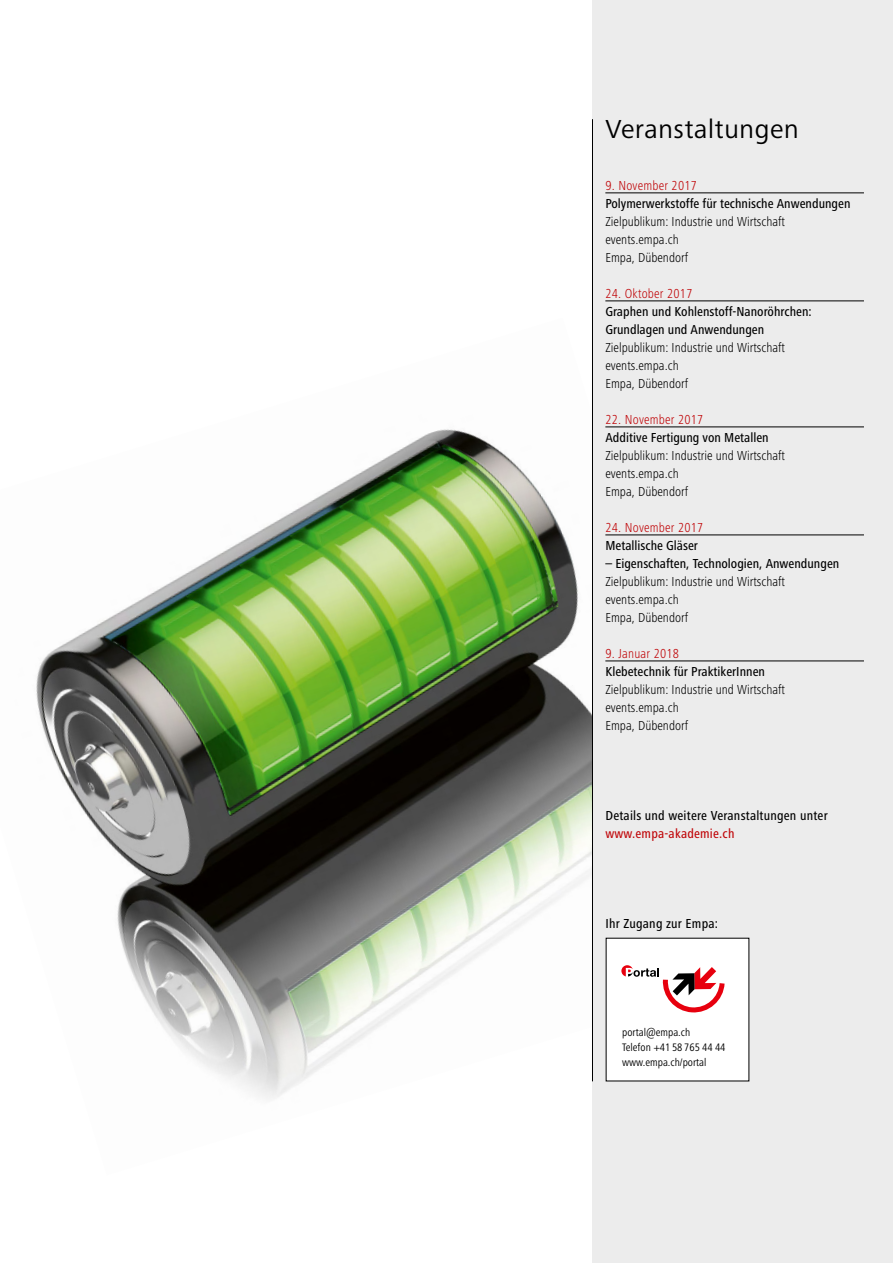
<style>
.page{position:relative;width:893px;height:1263px;background:#fff}
.page>*{position:absolute;margin:0;border:0;box-sizing:border-box;transform-origin:0 0}
.t1{font:27px "Frutiger Next Pro";letter-spacing:.025em;color:#000}
.t2{font:300 condensed 13.5px/18px "Frutiger Next Pro";color:#000}
.t3{font:500 condensed 13.5px/18px "Frutiger Next Pro";color:#000}
.t4{font:300 condensed 13.5px "Frutiger Next Pro";letter-spacing:.015em;color:#c00609}
.t5{font:500 condensed 13.5px "Frutiger Next Pro";letter-spacing:.015em;color:#c00609}
.t6{font:condensed 11.25px/15px "Frutiger Next Pro";color:#000}
</style>
<div class="page">
<img style="left:36px;top:429px;width:557px;height:746px">
<div style="left:593px;top:0;width:300px;height:1263px;background:#ececec"></div>
<div style="left:606px;top:938px;width:143px;height:143px;background:#fff"></div>
<svg style="left:621px;top:965px;width:104px;height:47px"></svg>
<hr style="left:605px;top:193px;width:259px;height:1px;background:#000">
<hr style="left:605px;top:301px;width:259px;height:1px;background:#000">
<hr style="left:605px;top:427px;width:259px;height:1px;background:#000">
<hr style="left:605px;top:535px;width:259px;height:1px;background:#000">
<hr style="left:605px;top:661px;width:259px;height:1px;background:#000">
<hr style="left:592px;top:119px;width:1px;height:962px;background:#000">
<h1 class="t1" style="left:605px;top:114px;width:195px">Veranstaltungen</h1>
<p class="t4" style="left:605px;top:178px;width:93px">9. November 2017</p>
<p class="t3" style="left:605px;top:194px;width:247px">Polymerwerkstoffe für technische Anwendungen</p>
<p class="t2" style="left:605px;top:212px;width:181px">Zielpublikum: Industrie und Wirtschaft events.empa.ch<br>Empa, Dübendorf</p>
<p class="t4" style="left:605px;top:286px;width:89px">24. Oktober 2017</p>
<p class="t3" style="left:605px;top:302px;width:208px">Graphen und Kohlenstoff-Nanoröhrchen:<br>Grundlagen und Anwendungen</p>
<p class="t2" style="left:605px;top:338px;width:181px">Zielpublikum: Industrie und Wirtschaft events.empa.ch<br>Empa, Dübendorf</p>
<p class="t4" style="left:605px;top:412px;width:100px">22. November 2017</p>
<p class="t3" style="left:605px;top:428px;width:165px">Additive Fertigung von Metallen</p>
<p class="t2" style="left:605px;top:446px;width:181px">Zielpublikum: Industrie und Wirtschaft events.empa.ch<br>Empa, Dübendorf</p>
<p class="t4" style="left:605px;top:520px;width:100px">24. November 2017</p>
<p class="t3" style="left:605px;top:536px;width:94px">Metallische Gläser</p>
<p class="t3" style="left:605px;top:554px;width:235px">– Eigenschaften, Technologien, Anwendungen</p>
<p class="t2" style="left:605px;top:572px;width:181px">Zielpublikum: Industrie und Wirtschaft events.empa.ch<br>Empa, Dübendorf</p>
<p class="t4" style="left:605px;top:645px;width:75px">9. Januar 2018</p>
<p class="t3" style="left:605px;top:662px;width:161px">Klebetechnik für PraktikerInnen</p>
<p class="t2" style="left:605px;top:680px;width:181px">Zielpublikum: Industrie und Wirtschaft events.empa.ch<br>Empa, Dübendorf</p>
<p class="t3" style="left:605px;top:806px;width:224px">Details und weitere Veranstaltungen unter</p>
<p class="t5" style="left:605px;top:825px;width:131px">www.empa-akademie.ch</p>
<p class="t3" style="left:605px;top:914px;width:114px">Ihr Zugang zur Empa:</p>
<p class="t6" style="left:622px;top:1025px;width:105px">portal@empa.ch<br>Telefon +41 58 765 44 44 www.empa.ch/portal</p>
</div>
